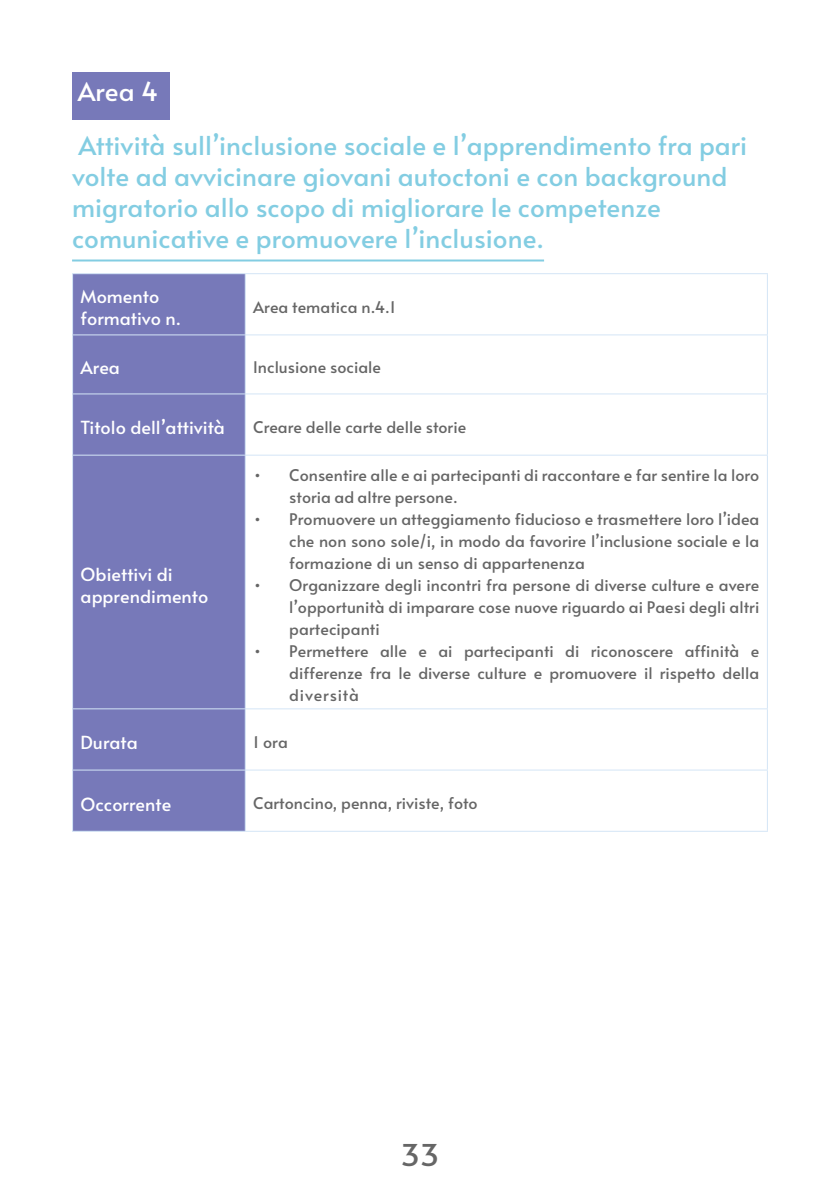
<style>
.page{position:relative;width:840px;height:1191px;background:#fff}
.page>*{position:absolute;margin:0;border:0;box-sizing:border-box;transform-origin:0 0}
.t1{font:30px "Alata";color:#666}
.t2{font:26px/31.2px "Alata";color:#83cde2}
.t3{font:26px "Alata";color:#fff}
.t4{font:18px/21.6px "Alata";color:#fff}
.t5{font:16px/22px "Alata";color:#666;text-align:justify}
</style>
<div class="page">
<div style="left:72px;top:72px;width:97px;height:47px;background:#7779b9"></div>
<hr style="left:72px;top:259px;width:471px;height:2px;background:#83cde2">
<div style="left:73px;top:274px;width:171px;height:556px;background:#7779b9"></div>
<hr style="left:72px;top:334px;width:173px;height:1px;background:#d4e5f6">
<hr style="left:245px;top:334px;width:522px;height:1px;background:#d4e5f6">
<hr style="left:72px;top:393px;width:173px;height:1px;background:#d4e5f6">
<hr style="left:245px;top:393px;width:522px;height:1px;background:#d4e5f6">
<hr style="left:72px;top:454px;width:173px;height:1px;background:#d4e5f6">
<hr style="left:245px;top:454px;width:522px;height:1px;background:#d4e5f6">
<hr style="left:72px;top:708px;width:173px;height:1px;background:#d4e5f6">
<hr style="left:245px;top:708px;width:522px;height:1px;background:#d4e5f6">
<hr style="left:72px;top:769px;width:173px;height:1px;background:#d4e5f6">
<hr style="left:245px;top:769px;width:522px;height:1px;background:#d4e5f6">
<hr style="left:72px;top:830px;width:173px;height:1px;background:#d4e5f6">
<hr style="left:245px;top:830px;width:522px;height:1px;background:#d4e5f6">
<hr style="left:72px;top:273px;width:173px;height:1px;background:#d4e5f6">
<hr style="left:72px;top:274px;width:1px;height:60px;background:#d4e5f6">
<hr style="left:245px;top:273px;width:522px;height:1px;background:#d4e5f6">
<hr style="left:244px;top:274px;width:2px;height:60px;background:#d4e5f6">
<hr style="left:766px;top:274px;width:1px;height:60px;background:#d4e5f6">
<hr style="left:72px;top:335px;width:1px;height:58px;background:#d4e5f6">
<hr style="left:244px;top:335px;width:2px;height:58px;background:#d4e5f6">
<hr style="left:766px;top:335px;width:1px;height:58px;background:#d4e5f6">
<hr style="left:72px;top:394px;width:1px;height:60px;background:#d4e5f6">
<hr style="left:244px;top:394px;width:2px;height:60px;background:#d4e5f6">
<hr style="left:766px;top:394px;width:1px;height:60px;background:#d4e5f6">
<hr style="left:72px;top:455px;width:1px;height:253px;background:#d4e5f6">
<hr style="left:244px;top:455px;width:2px;height:253px;background:#d4e5f6">
<hr style="left:766px;top:455px;width:1px;height:253px;background:#d4e5f6">
<hr style="left:72px;top:709px;width:1px;height:60px;background:#d4e5f6">
<hr style="left:244px;top:709px;width:2px;height:60px;background:#d4e5f6">
<hr style="left:766px;top:709px;width:1px;height:60px;background:#d4e5f6">
<hr style="left:72px;top:770px;width:1px;height:60px;background:#d4e5f6">
<hr style="left:244px;top:770px;width:2px;height:60px;background:#d4e5f6">
<hr style="left:766px;top:770px;width:1px;height:60px;background:#d4e5f6">
<h2 class="t3" style="left:78px;top:68px;width:82px">Area 4</h2>
<h2 class="t2" style="left:72px;top:126px;width:676px">Attività sull’inclusione sociale e l’apprendimento fra pari volte ad avvicinare giovani autoctoni e con background migratorio allo scopo di migliorare le competenze comunicative e promuovere l’inclusione.</h2>
<p class="t4" style="left:80px;top:284px;width:102px">Momento formativo n.</p>
<p class="t5" style="left:253px;top:294px;width:144px">Area tematica n.4.1</p>
<p class="t4" style="left:80px;top:355px;width:41px">Area</p>
<p class="t5" style="left:253px;top:354px;width:129px">Inclusione sociale</p>
<p class="t4" style="left:80px;top:415px;width:146px">Titolo dell’attività</p>
<p class="t5" style="left:253px;top:414px;width:214px">Creare delle carte delle storie</p>
<p class="t4" style="left:80px;top:561px;width:129px">Obiettivi di apprendimento</p>
<p class="t5" style="left:289px;top:462px;width:471px;text-indent:-36px">• Consentire alle e ai partecipanti di raccontare e far sentire la loro storia ad altre persone.</p>
<p class="t5" style="left:289px;top:506px;width:471px;text-indent:-36px">• Promuovere un atteggiamento fiducioso e trasmettere loro l’idea che non sono sole/i, in modo da favorire l’inclusione sociale e la formazione di un senso di appartenenza</p>
<p class="t5" style="left:289px;top:572px;width:471px;text-indent:-36px">• Organizzare degli incontri fra persone di diverse culture e avere l’opportunità di imparare cose nuove riguardo ai Paesi degli altri partecipanti</p>
<p class="t5" style="left:289px;top:638px;width:471px;text-indent:-36px">• Permettere alle e ai partecipanti di riconoscere affinità e differenze fra le diverse culture e promuovere il rispetto della diversità</p>
<p class="t4" style="left:80px;top:730px;width:59px">Durata</p>
<p class="t5" style="left:253px;top:729px;width:36px">1 ora</p>
<p class="t4" style="left:80px;top:791px;width:92px">Occorrente</p>
<p class="t5" style="left:253px;top:790px;width:226px">Cartoncino, penna, riviste, foto</p>
<h1 class="t1" style="left:400px;top:1128px;width:40px">33</h1>
</div>
